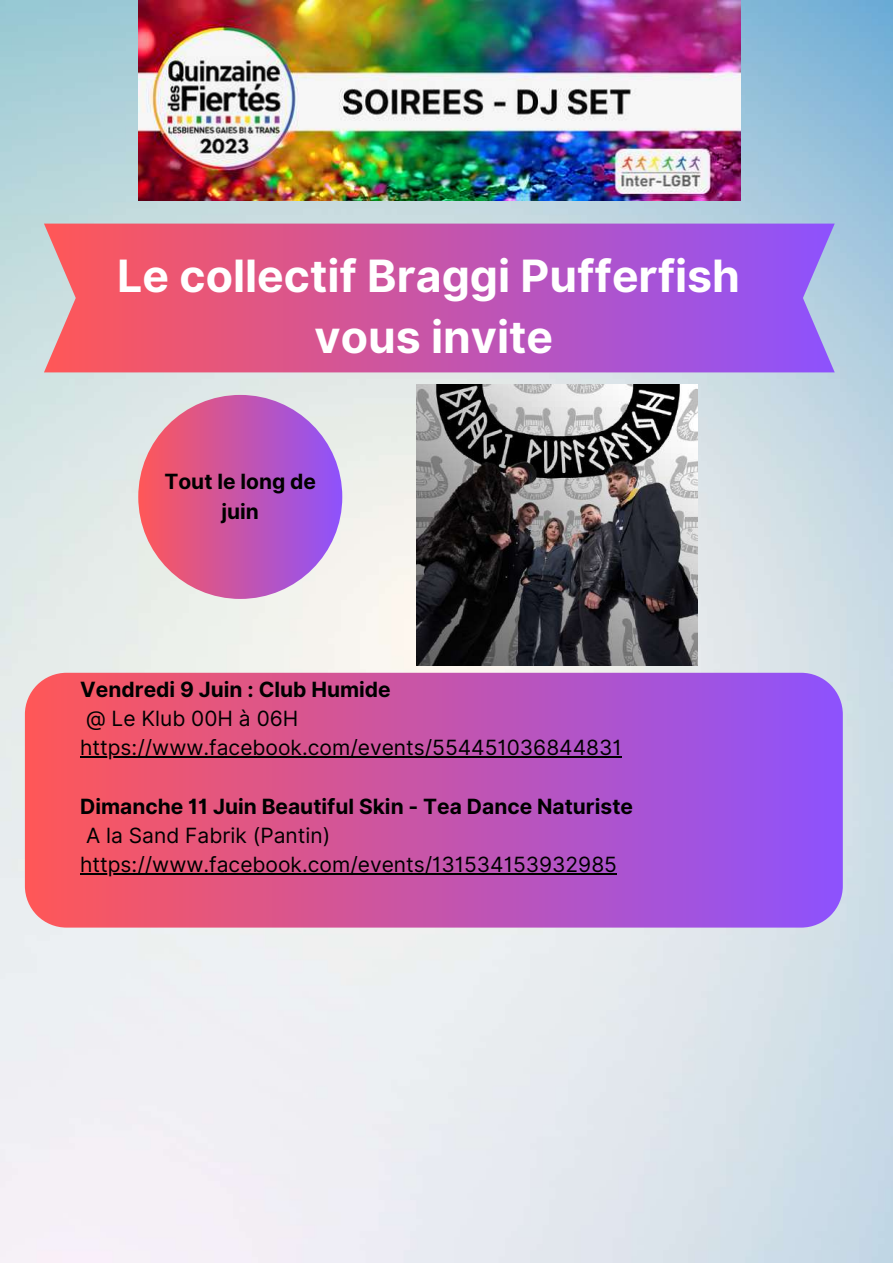
<style>
.page{position:relative;width:893px;height:1264px;background:#fff}
.page>*{position:absolute;margin:0;border:0;box-sizing:border-box;transform-origin:0 0}
.t1{font:700 44.55px/61.3px "Inter";color:#fff;text-align:center}
.t2{font:21px/29.2px "Inter";color:#000}
.t3{font:700 21px/29.2px "Inter";color:#000;text-align:center}
</style>
<div class="page">
<img style="left:0;top:0;width:892px;height:1262px">
<svg style="left:25px;top:672px;width:817px;height:255px;background:#c455aa"></svg>
<div style="left:138px;top:395px;width:204px;height:204px;background:linear-gradient(to right,#ff5858,#8e52fc);border-radius:50%"></div>
<img style="left:138px;top:0;width:602px;height:200px">
<svg style="left:44px;top:223px;width:790px;height:149px;background:#c55aac"></svg>
<img style="left:416px;top:384px;width:281px;height:281px">
<hr style="left:80px;top:756px;width:541px;height:1px;background:#000">
<hr style="left:80px;top:873px;width:537px;height:1px;background:#000">
<h1 class="t1" style="left:117px;top:245px;width:624px">Le collectif Braggi Pufferfish vous invite</h1>
<p class="t3" style="left:164px;top:467px;width:153px">Tout le long de juin</p>
<p class="t3" style="left:80px;top:674px;width:312px">Vendredi 9 Juin : Club Humide</p>
<p class="t2" style="left:80px;top:704px;width:543px">@ Le Klub 00H à 06H https://www.facebook.com/events/554451036844831</p>
<p class="t3" style="left:80px;top:791px;width:554px">Dimanche 11 Juin Beautiful Skin - Tea Dance Naturiste</p>
<p class="t2" style="left:80px;top:820px;width:538px">A la Sand Fabrik (Pantin) https://www.facebook.com/events/131534153932985</p>
</div>
